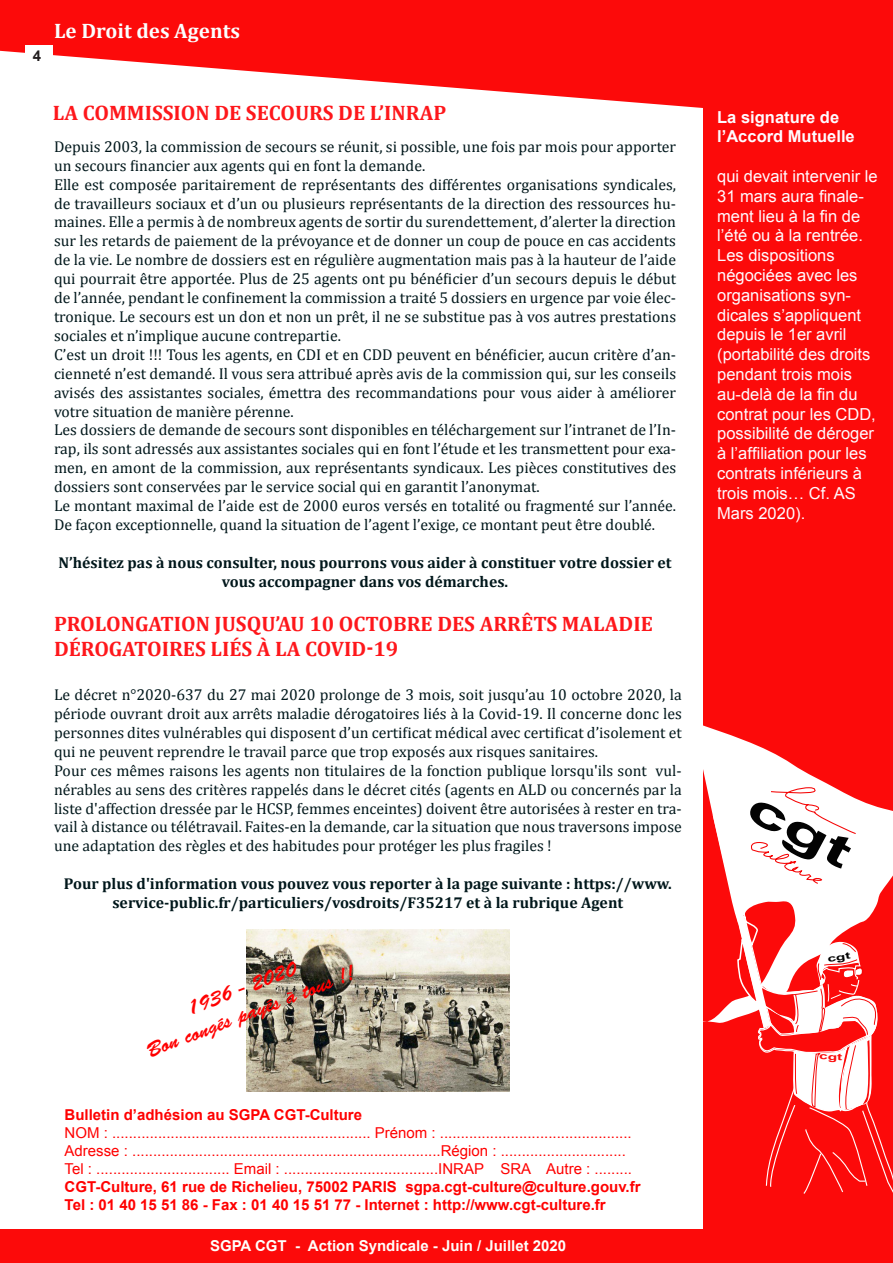
<style>
.page{position:relative;width:893px;height:1263px;background:#fff}
.page>*{position:absolute;margin:0;border:0;box-sizing:border-box;transform-origin:0 0}
.t1{font:700 21px/25.2px "Cambria";color:#fe171b}
.t2{font:21px "Brush Script Std";color:#f00}
.t3{font:700 21px "Cambria";color:#fbffff}
.t4{font:16.5px/19.8px "Arial";color:#fffbff}
.t5{font:700 16.5px "Arial";color:#fffbff}
.t6{font:15.75px/18.9px "Cambria";color:#00171b;text-align:justify}
.t7{font:700 15.75px/18.9px "Cambria";color:#00171b;text-align:center}
.t8{font:15px "Arial";color:#f00}
.t9{font:700 15px "Arial";color:#f00}
.t10{font:700 15px "Arial";color:#fffffc}
.t11{font:700 15px "Arial";color:#231f20}
</style>
<div class="page">
<div style="left:1px;top:1229px;width:707px;height:33px;background:#fc0a0a"></div>
<div style="left:704px;top:0;width:189px;height:1263px;background:#fc0a0a"></div>
<svg style="left:0;top:0;width:704px;height:123px;fill:#fc0a0a"></svg>
<svg style="left:703px;top:722px;width:125px;height:301px"></svg>
<svg style="left:712px;top:813px;width:24px;height:210px"></svg>
<div style="left:0;top:1235px;width:893px;height:28px;background:#fc0a0a"></div>
<div style="left:25px;top:45px;width:28px;height:27px;background:#fff"></div>
<img style="left:246px;top:929px;width:264px;height:163px">
<svg style="left:736px;top:784px;width:157px;height:410px"></svg>
<p class="t11" style="left:33px;top:46px;width:10px">4</p>
<p class="t3" style="left:54px;top:16px;width:188px">Le Droit des Agents</p>
<p class="t1" style="left:53px;top:100px;width:395px">LA COMMISSION DE SECOURS DE L’INRAP</p>
<p class="t6" style="left:54px;top:137px;width:624px">Depuis 2003, la commission de secours se réunit, si possible, une fois par mois pour apporter un secours financier aux agents qui en font la demande.</p>
<p class="t6" style="left:54px;top:175px;width:624px">Elle est composée paritairement de représentants des différentes organisations syndicales, de travailleurs sociaux et d’un ou plusieurs représentants de la direction des ressources hu&shy;maines. Elle a permis à de nombreux agents de sortir du surendettement, d’alerter la direction sur les retards de paiement de la prévoyance et de donner un coup de pouce en cas accidents de la vie. Le nombre de dossiers est en régulière augmentation mais pas à la hauteur de l’aide qui pourrait être apportée. Plus de 25 agents ont pu bénéficier d’un secours depuis le début de l’année, pendant le confinement la commission a traité 5 dossiers en urgence par voie élec&shy;tronique. Le secours est un don et non un prêt, il ne se substitue pas à vos autres prestations sociales et n’implique aucune contrepartie.</p>
<p class="t6" style="left:54px;top:345px;width:624px">C’est un droit !!! Tous les agents, en CDI et en CDD peuvent en bénéficier, aucun critère d’an&shy;cienneté n’est demandé. Il vous sera attribué après avis de la commission qui, sur les conseils avisés des assistantes sociales, émettra des recommandations pour vous aider à améliorer votre situation de manière pérenne.</p>
<p class="t6" style="left:54px;top:420px;width:624px">Les dossiers de demande de secours sont disponibles en téléchargement sur l’intranet de l’In&shy;rap, ils sont adressés aux assistantes sociales qui en font l’étude et les transmettent pour exa&shy;men, en amont de la commission, aux représentants syndicaux. Les pièces constitutives des dossiers sont conservées par le service social qui en garantit l’anonymat.</p>
<p class="t6" style="left:54px;top:496px;width:624px">Le montant maximal de l’aide est de 2000 euros versés en totalité ou fragmenté sur l’année.<br>De façon exceptionnelle, quand la situation de l’agent l’exige, ce montant peut être doublé.</p>
<p class="t7" style="left:58px;top:552px;width:615px">N’hésitez pas à nous consulter, nous pourrons vous aider à constituer votre dossier et vous accompagner dans vos démarches.</p>
<p class="t1" style="left:54px;top:610px;width:600px">PROLONGATION JUSQU’AU 10 OCTOBRE DES ARRÊTS MALADIE<br>DÉROGATOIRES LIÉS À LA COVID-19</p>
<p class="t6" style="left:54px;top:685px;width:629px">Le décret n°2020-637 du 27 mai 2020 prolonge de 3 mois, soit jusqu’au 10 octobre 2020, la période ouvrant droit aux arrêts maladie dérogatoires liés à la Covid-19. Il concerne donc les personnes dites vulnérables qui disposent d’un certificat médical avec certificat d’isolement et qui ne peuvent reprendre le travail parce que trop exposés aux risques sanitaires.</p>
<p class="t6" style="left:54px;top:761px;width:629px">Pour ces mêmes raisons les agents non titulaires de la fonction publique lorsqu'ils sont vul&shy;nérables au sens des critères rappelés dans le décret cités (agents en ALD ou concernés par la liste d'affection dressée par le HCSP, femmes enceintes) doivent être autorisées à rester en tra&shy;vail à distance ou télétravail. Faites-en la demande, car la situation que nous traversons impose une adaptation des règles et des habitudes pour protéger les plus fragiles !</p>
<p class="t7" style="left:64px;top:874px;width:609px">Pour plus d'information vous pouvez vous reporter à la page suivante : https://www. service-public.fr/particuliers/vosdroits/F35217 et à la rubrique Agent</p>
<p class="t2" style="left:183px;top:998px;width:117px;rotate:-21deg">1936 - 2020</p>
<p class="t2" style="left:143px;top:1040px;width:223px;rotate:-21deg">Bon congés payés à tous !!</p>
<p class="t9" style="left:65px;top:1105px;width:299px">Bulletin d’adhésion au SGPA CGT-Culture</p>
<p class="t8" style="left:65px;top:1123px;width:569px">NOM : .............................................................. Prénom : ..............................................</p>
<p class="t8" style="left:65px;top:1141px;width:563px">Adresse : ..........................................................................Région : ..............................</p>
<p class="t8" style="left:65px;top:1159px;width:569px">Tel : ................................ Email : .....................................INRAP SRA Autre : .........</p>
<p class="t9" style="left:65px;top:1177px;width:577px">CGT-Culture, 61 rue de Richelieu, 75002 PARIS sgpa.cgt-culture@culture.gouv.fr</p>
<p class="t9" style="left:65px;top:1195px;width:543px">Tel : 01 40 15 51 86 - Fax : 01 40 15 51 77 - Internet : http://www.cgt-culture.fr</p>
<p class="t10" style="left:210px;top:1235px;width:358px">SGPA CGT - Action Syndicale - Juin / Juillet 2020</p>
<p class="t5" style="left:717px;top:106px;width:123px">La signature de</p>
<p class="t5" style="left:717px;top:126px;width:139px">l’Accord Mutuelle</p>
<p class="t4" style="left:717px;top:166px;width:162px">qui devait intervenir le<br>31 mars aura finale&shy;ment lieu à la fin de l’été ou à la rentrée.</p>
<p class="t4" style="left:717px;top:246px;width:160px">Les dispositions négociées avec les organisations syn&shy;dicales s’appliquent depuis le 1er avril (portabilité des droits pendant trois mois au-delà de la fin du contrat pour les CDD, possibilité de déroger à l’affiliation pour les contrats inférieurs à trois mois… Cf. AS<br>Mars 2020).</p>
</div>
